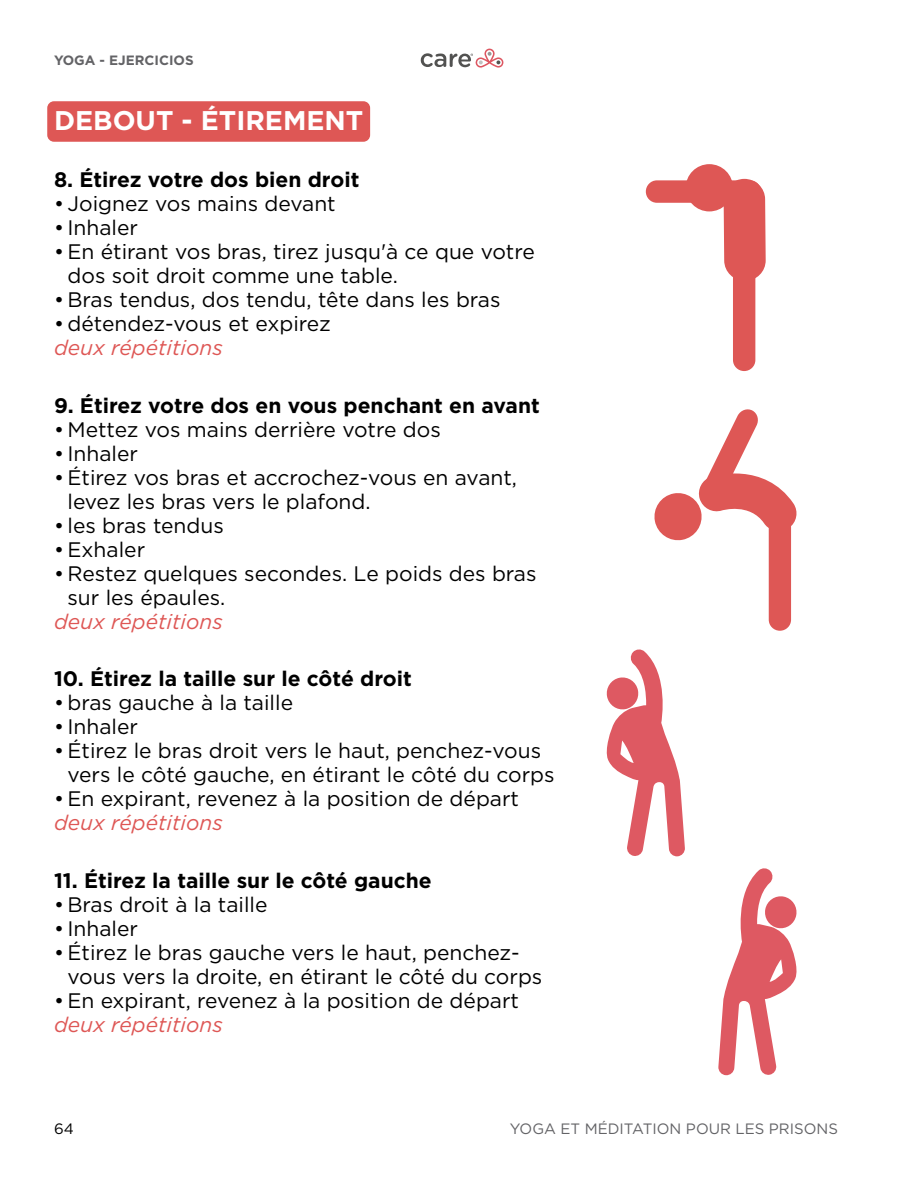
<style>
.page{position:relative;width:918px;height:1188px;background:#fff}
.page>*{position:absolute;margin:0;border:0;box-sizing:border-box;transform-origin:0 0}
.t1{font:700 27px "Gotham";color:#fff}
.t2{font:21px/24px "Gotham";color:#000}
.t3{font:700 21px "Gotham";color:#000}
.t4{font:italic 21px "Gotham";color:#de5755}
.t5{font:15px "Gotham";color:#636366}
.t6{font:15px "Gotham";color:#000}
.t7{font:700 13.5px "Gotham";color:#636366}
</style>
<div class="page">
<svg style="left:420px;top:49px;width:83px;height:19px"></svg>
<div style="left:686px;top:164px;width:47px;height:47px;background:#de5755;border-radius:50%"></div>
<svg style="left:724px;top:179px;width:42px;height:102px;background:#e16967"></svg>
<div style="left:733px;top:256px;width:22px;height:115px;background:#de5755;border-radius:11px"></div>
<div style="left:646px;top:180px;width:115px;height:23px;background:#de5755;border-radius:11px"></div>
<div style="left:769px;top:516px;width:22px;height:115px;background:#de5755;border-radius:11px"></div>
<svg style="left:654px;top:409px;width:143px;height:133px"></svg>
<svg style="left:606px;top:649px;width:79px;height:208px"></svg>
<svg style="left:718px;top:868px;width:79px;height:208px"></svg>
<div style="left:47px;top:101px;width:323px;height:41px;background:#de5755;border-radius:7px"></div>
<p class="t7" style="left:54px;top:51px;width:141px">YOGA - EJERCICIOS</p>
<p class="t1" style="left:54px;top:102px;width:311px">DEBOUT - ÉTIREMENT</p>
<p class="t3" style="left:54px;top:166px;width:307px">8. Étirez votre dos bien droit</p>
<p class="t2" style="left:54px;top:191px;width:283px">• Joignez vos mains devant</p>
<p class="t2" style="left:54px;top:215px;width:86px">• Inhaler</p>
<p class="t2" style="left:68px;top:239px;width:469px;text-indent:-14px">• En étirant vos bras, tirez jusqu'à ce que votre dos soit droit comme une table.</p>
<p class="t2" style="left:54px;top:287px;width:448px">• Bras tendus, dos tendu, tête dans les bras</p>
<p class="t2" style="left:54px;top:311px;width:278px">• détendez-vous et expirez</p>
<p class="t4" style="left:54px;top:334px;width:170px">deux répétitions</p>
<p class="t3" style="left:54px;top:391px;width:487px">9. Étirez votre dos en vous penchant en avant</p>
<p class="t2" style="left:54px;top:417px;width:388px">• Mettez vos mains derrière votre dos</p>
<p class="t2" style="left:54px;top:441px;width:86px">• Inhaler</p>
<p class="t2" style="left:68px;top:465px;width:451px;text-indent:-14px">• Étirez vos bras et accrochez-vous en avant, levez les bras vers le plafond.</p>
<p class="t2" style="left:54px;top:513px;width:171px">• les bras tendus</p>
<p class="t2" style="left:54px;top:537px;width:93px">• Exhaler</p>
<p class="t2" style="left:68px;top:561px;width:471px;text-indent:-14px">• Restez quelques secondes. Le poids des bras sur les épaules.</p>
<p class="t4" style="left:54px;top:608px;width:170px">deux répétitions</p>
<p class="t3" style="left:54px;top:665px;width:359px">10. Étirez la taille sur le côté droit</p>
<p class="t2" style="left:54px;top:691px;width:241px">• bras gauche à la taille</p>
<p class="t2" style="left:54px;top:715px;width:86px">• Inhaler</p>
<p class="t2" style="left:68px;top:739px;width:489px;text-indent:-14px">• Étirez le bras droit vers le haut, penchez-vous vers le côté gauche, en étirant le côté du corps</p>
<p class="t2" style="left:54px;top:787px;width:467px">• En expirant, revenez à la position de départ</p>
<p class="t4" style="left:54px;top:810px;width:170px">deux répétitions</p>
<p class="t3" style="left:54px;top:867px;width:379px">11. Étirez la taille sur le côté gauche</p>
<p class="t2" style="left:54px;top:892px;width:215px">• Bras droit à la taille</p>
<p class="t2" style="left:54px;top:916px;width:86px">• Inhaler</p>
<p class="t2" style="left:68px;top:940px;width:476px;text-indent:-14px">• Étirez le bras gauche vers le haut, penchez&shy;vous vers la droite, en étirant le côté du corps</p>
<p class="t2" style="left:54px;top:988px;width:467px">• En expirant, revenez à la position de départ</p>
<p class="t4" style="left:54px;top:1011px;width:170px">deux répétitions</p>
<p class="t6" style="left:54px;top:1119px;width:21px">64</p>
<p class="t5" style="left:510px;top:1119px;width:330px">YOGA ET MÉDITATION POUR LES PRISONS</p>
</div>
